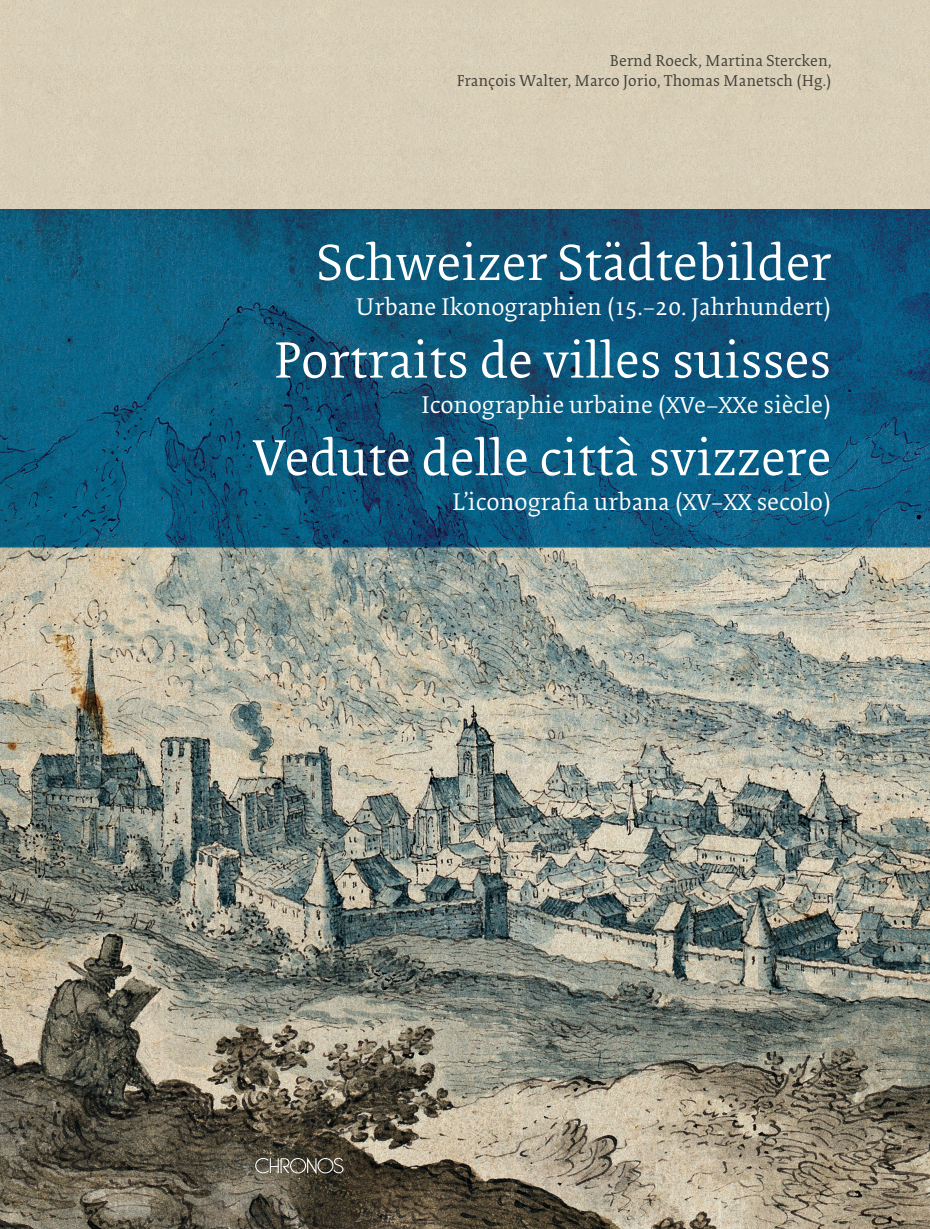
<style>
.page{position:relative;width:930px;height:1229px;background:#fff}
.page>*{position:absolute;margin:0;border:0;box-sizing:border-box;transform-origin:0 0}
.t1{font:52.5px "Collis";color:#fff}
.t2{font:25px "Collis";color:#fff}
.t3{font:16.25px/20px "Collis";letter-spacing:.005em;color:#4b4c4d;text-align:right}
.s1{font-size:23.75px}
</style>
<div class="page">
<img style="left:0;top:209px;width:929px;height:1019px">
<svg style="left:255px;top:1157px;width:88px;height:16px"></svg>
<div style="left:0;top:0;width:929px;height:209px;background:#d8ceb8"></div>
<p class="t3" style="left:456px;top:52px;width:376px">Bernd Roeck, Martina Stercken,<br>François Walter, Marco Jorio, Thomas Manetsch (Hg.)</p>
<h1 class="t1" style="left:316px;top:231px;width:515px">Schweizer Städtebilder</h1>
<p class="t2" style="left:356px;top:291px;width:476px">Urbane Ikonographien (15.–20. Jahrhundert)</p>
<h1 class="t1" style="left:274px;top:328px;width:558px">Portraits de villes suisses</h1>
<p class="t2" style="left:421px;top:389px;width:411px">Iconographie urbaine (<span class="s1">XV</span>e–<span class="s1">XX</span>e siècle)</p>
<h1 class="t1" style="left:253px;top:426px;width:578px">Vedute delle città svizzere</h1>
<p class="t2" style="left:452px;top:486px;width:380px">L’iconografia urbana (<span class="s1">XV</span>–<span class="s1">XX</span> secolo)</p>
</div>
